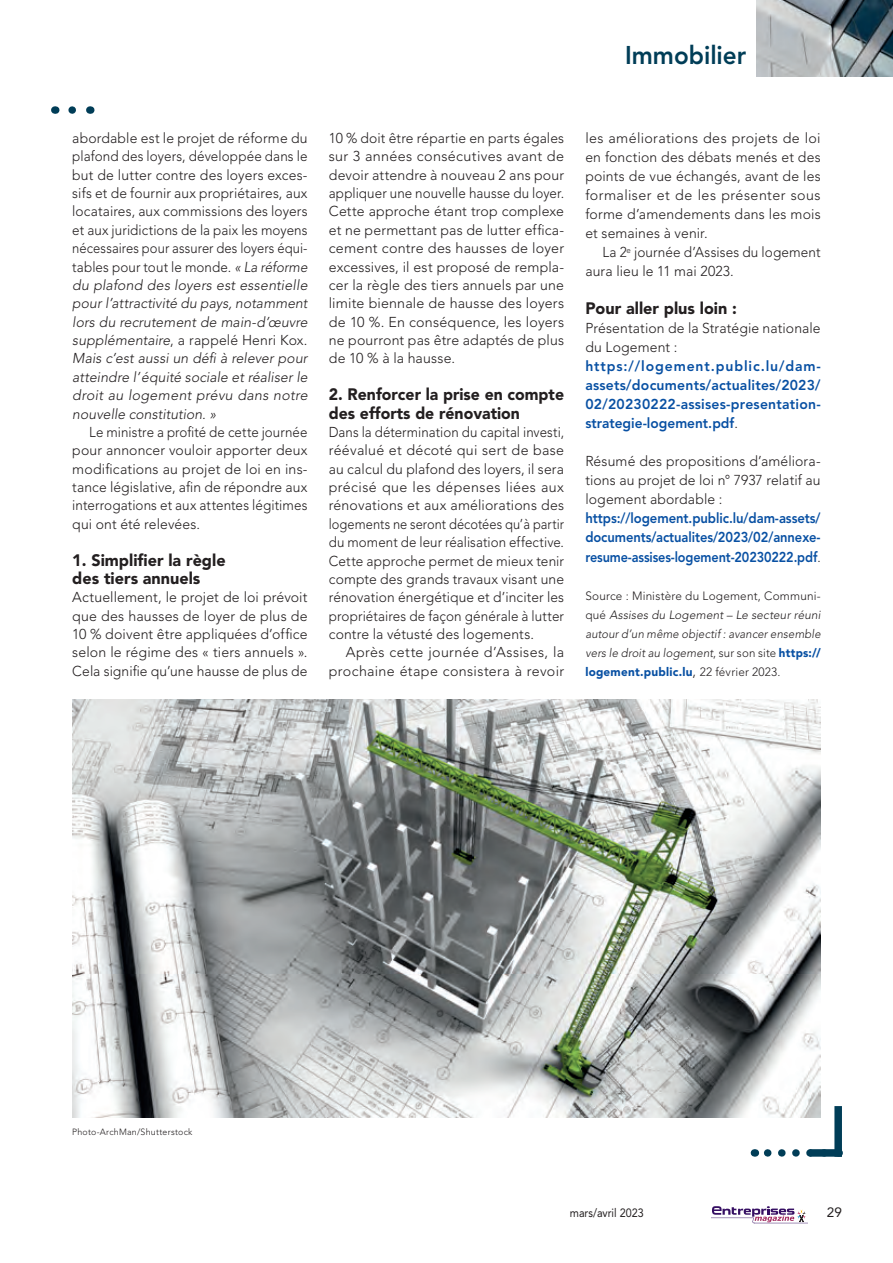
<style>
.page{position:relative;width:893px;height:1263px;background:#fff}
.page>*{position:absolute;margin:0;border:0;box-sizing:border-box;transform-origin:0 0}
.t1{font:800 25.5px "Avenir LT Std";color:#003d57;scale:.95 1}
.titre_textes{font:900 16.5px/18.5px "Avenir LT Std";color:#231f20}
.titre_textes-2{font:900 16.5px/18.5px "Avenir LT Std";color:#231f20;scale:.96 1}
.no_retrait{font:300 14.25px/18.3px "Avenir LT Std";letter-spacing:.01em;color:#231f20;text-align:justify}
.no_retrait-2{font:300 14.25px/18.5px "Avenir LT Std";letter-spacing:.01em;color:#231f20;text-align:justify;scale:.93 1}
.texte_courant{font:300 14.25px/19px "Avenir LT Std";letter-spacing:.015em;color:#231f20;text-align:right}
.texte_courant-2{font:300 14.25px/18.5px "Avenir LT Std";letter-spacing:.015em;color:#231f20;text-align:justify;scale:.94 1}
.no_retrait-3{font:800 14.25px/19px "Avenir LT Std";letter-spacing:-.005em;color:#0850a3;text-align:justify}
.no_retrait-4{font:800 14.25px/19px "Avenir LT Std";letter-spacing:-.005em;color:#0850a3;text-align:justify;scale:.92 1}
.texte_courant-3{font:300 14.25px/19px "Avenir LT Std";letter-spacing:.015em;color:#231f20;scale:.95 1}
.t2{font:13.5px "Avenir LT Std";color:#231f20}
.no_retrait-5{font:italic 300 12px/19px "Avenir LT Std";letter-spacing:.01em;color:#231f20;text-align:justify}
.t3{font:12px "Avenir LT Std";color:#231f20;scale:.9 1}
.PHOTO-legende{font:300 9px "Avenir LT Std";letter-spacing:.025em;color:#231f20}
.s1{font-style:italic}
.s2{font-weight:300;color:#231f20}
.s3{font-style:normal}
.s4{font-weight:900;font-style:normal;color:#0850a3}
.s5{font-style:normal;font-size:14.25px}
</style>
<div class="page">
<svg style="left:712px;top:1206px;width:96px;height:17px"></svg>
<img style="left:757px;top:0;width:136px;height:77px">
<svg style="left:764px;top:1149px;width:45px;height:8px"></svg>
<div style="left:834px;top:1106px;width:8px;height:51px;background:#003d57"></div>
<div style="left:809px;top:1149px;width:33px;height:8px;background:#003d57"></div>
<svg style="left:68px;top:106px;width:4px;height:8px"></svg>
<img style="left:72px;top:699px;width:749px;height:419px">
<h1 class="t1" style="left:625px;top:40px;width:129px">Immobilier</h1>
<p class="no_retrait" style="left:72px;top:129px;width:237px">abordable est le projet de réforme du plafond des loyers, développée dans le but de lutter contre des loyers exces&shy;sifs et de fournir aux propriétaires, aux locataires, aux commissions des loyers et aux juridictions de la paix les moyens nécessaires pour assurer des loyers équi&shy;tables pour tout le monde. <span class="s1">« La réforme du plafond des loyers est essentielle pour l’attractivité du pays, notamment lors du recrutement de main-d’œuvre supplémentaire</span>, a rappelé Henri Kox.<br><span class="s1">Mais c’est aussi un défi à relever pour atteindre l’équité sociale et réaliser le droit au logement prévu dans notre nouvelle constitution. »</span></p>
<p class="texte_courant-2" style="left:72px;top:423px;width:252px;text-indent:17px">Le ministre a profité de cette journée pour annoncer vouloir apporter deux modifications au projet de loi en ins&shy;tance législative, afin de répondre aux interrogations et aux attentes légitimes qui ont été relevées.</p>
<p class="titre_textes" style="left:72px;top:550px;width:155px">1. Simplifier la règle des tiers annuels</p>
<p class="no_retrait" style="left:72px;top:588px;width:237px">Actuellement, le projet de loi prévoit que des hausses de loyer de plus de 10 % doivent être appliquées d’office selon le régime des « tiers annuels ».<br>Cela signifie qu’une hausse de plus de</p>
<p class="no_retrait" style="left:329px;top:129px;width:237px">10 % doit être répartie en parts égales sur 3 années consécutives avant de devoir attendre à nouveau 2 ans pour appliquer une nouvelle hausse du loyer.<br>Cette approche étant trop complexe et ne permettant pas de lutter effica&shy;cement contre des hausses de loyer excessives, il est proposé de rempla&shy;cer la règle des tiers annuels par une limite biennale de hausse des loyers de 10 %. En conséquence, les loyers ne pourront pas être adaptés de plus de 10 % à la hausse.</p>
<p class="titre_textes-2" style="left:329px;top:385px;width:247px">2. Renforcer la prise en compte des efforts de rénovation</p>
<p class="no_retrait-2" style="left:329px;top:423px;width:255px">Dans la détermination du capital investi, réévalué et décoté qui sert de base au calcul du plafond des loyers, il sera précisé que les dépenses liées aux rénovations et aux améliorations des logements ne seront décotées qu’à partir du moment de leur réalisation effective.<br>Cette approche permet de mieux tenir compte des grands travaux visant une rénovation énergétique et d’inciter les propriétaires de façon générale à lutter contre la vétusté des logements.</p>
<p class="texte_courant" style="left:329px;top:643px;width:237px;line-height:18.3px">Après cette journée d’Assises, la prochaine étape consistera à revoir</p>
<p class="texte_courant" style="left:585px;top:129px;width:237px;text-align:justify">les améliorations des projets de loi en fonction des débats menés et des points de vue échangés, avant de les formaliser et de les présenter sous forme d’amendements dans les mois et semaines à venir.</p>
<p class="texte_courant-3" style="left:585px;top:243px;width:249px;text-indent:17px">La 2<sup>e</sup> journée d’Assises du logement aura lieu le 11 mai 2023.</p>
<p class="titre_textes" style="left:585px;top:299px;width:153px">Pour aller plus loin :</p>
<p class="no_retrait" style="left:585px;top:318px;width:237px;line-height:19px">Présentation de la Stratégie nationale du Logement :</p>
<p class="no_retrait-3" style="left:585px;top:356px;width:237px">https://logement.public.lu/dam&shy;assets/documents/actualites/2023/ 02/20230222-assises-presentation&shy;strategie-logement.pdf<span class="s2">.</span></p>
<p class="no_retrait" style="left:585px;top:452px;width:237px;line-height:19px">Résumé des propositions d’améliora&shy;tions au projet de loi n° 7937 relatif au logement abordable :</p>
<p class="no_retrait-4" style="left:585px;top:509px;width:257px">https://logement.public.lu/dam-assets/ documents/actualites/2023/02/annexe&shy;resume-assises-logement-20230222.pdf<span class="s2">.</span></p>
<p class="no_retrait-5" style="left:585px;top:586px;width:237px"><span class="s3">Source : Ministère du Logement, Communi&shy;qué</span> Assises du Logement – Le secteur réuni autour d’un même objectif : avancer ensemble vers le droit au logement<span class="s3">, sur son site</span> <span class="s4">https:// logement.public.lu</span><span class="s5">,</span> <span class="s3">22 février 2023.</span></p>
<p class="PHOTO-legende" style="left:72px;top:1127px;width:122px">Photo-ArchMan/Shutterstock</p>
<p class="t3" style="left:570px;top:1206px;width:84px">mars/avril 2023</p>
<p class="t2" style="left:827px;top:1204px;width:17px">29</p>
</div>
